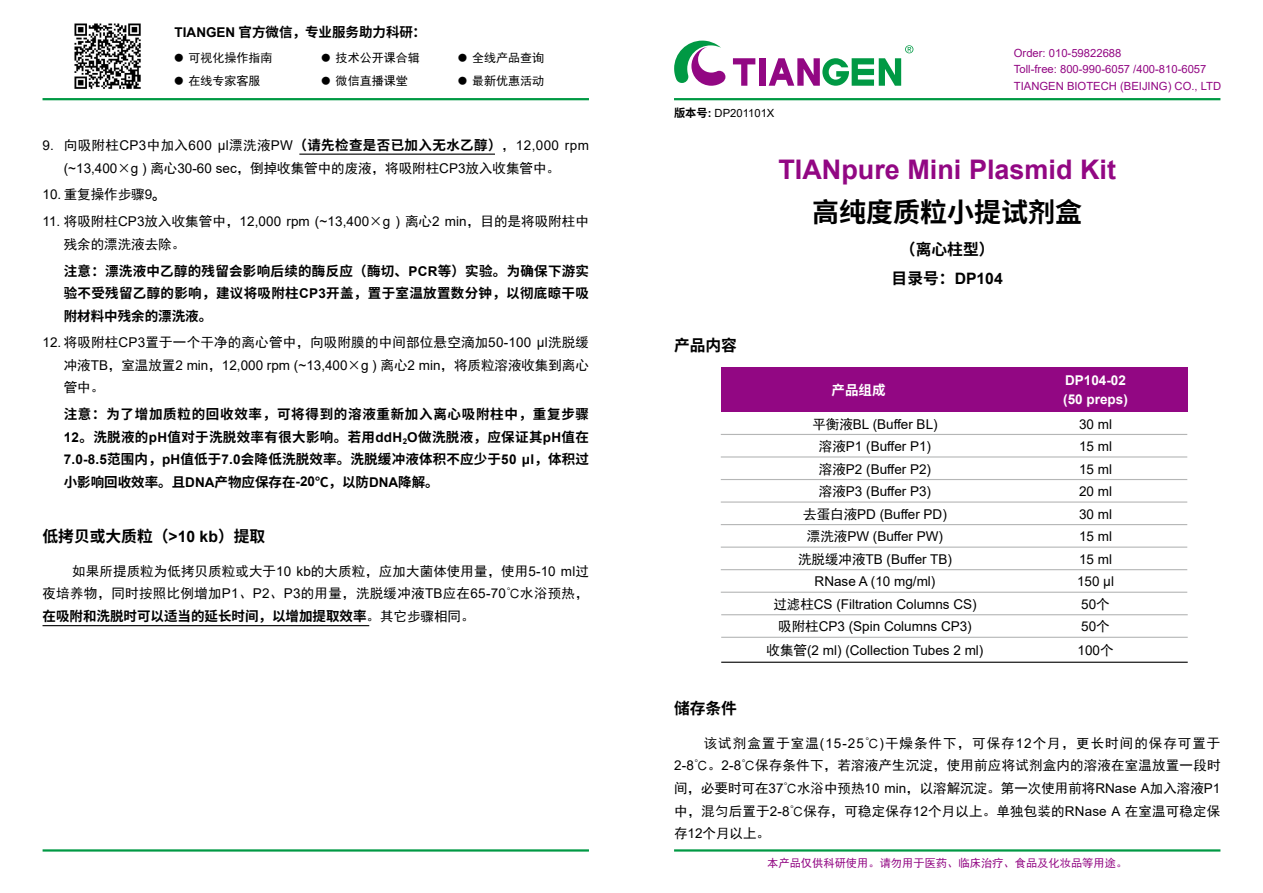
<style>
.page{position:relative;width:1263px;height:893px;background:#fff}
.page>*{position:absolute;margin:0;border:0;box-sizing:border-box;transform-origin:0 0}
.t1{font:700 27px "Arial";color:#920783}
.t2{font:700 27px "Source Han Sans CN";color:#000}
.t3{font:700 15.75px "Source Han Sans CN";color:#000}
.t4{font:700 15.75px "Arial";color:#000}
.t5{font:13.5px/22.5px "Sim Hei";letter-spacing:.005em;color:#000;text-align:right}
.t6{font:13.5px "Arial";color:#000}
.t7{font:700 13.5px/22.5px "Source Han Sans CN";letter-spacing:.015em;color:#000;text-align:justify}
.t8{font:13.5px "Arial";letter-spacing:.03em;color:#000}
.t9{font:700 13.5px/19.5px "Arial";color:#fff}
.t10{font:700 13.5px "Source Han Sans CN";color:#fff}
.t11{font:12px "Sim Hei";color:#000}
.t12{font:11.25px/16.5px "Arial";color:#920783}
.t13{font:11.25px "Sim Hei";color:#920783}
.t14{font:11.25px "Arial";color:#000}
.s1{font-family:"Arial"}
.s2{font-size:9px}
.s3{font-family:"Sim Hei"}
.s4{font-family:"Source Han Sans CN";font-weight:700}
.s5{font-family:"Sim Hei";font-weight:400}
.s6{font-weight:700}
.s7{font-family:"Source Han Sans CN"}
</style>
<div class="page">
<svg style="left:674px;top:41px;width:51px;height:45px"></svg>
<div style="left:760px;top:58px;width:6px;height:28px;background:#920783"></div>
<svg style="left:733px;top:58px;width:22px;height:28px"></svg>
<svg style="left:769px;top:45px;width:144px;height:41px"></svg>
<hr style="left:674px;top:98px;width:546px;height:2px;background:#094">
<hr style="left:43px;top:98px;width:546px;height:2px;background:#094">
<hr style="left:674px;top:849px;width:546px;height:3px;background:#094">
<hr style="left:43px;top:849px;width:546px;height:3px;background:#094">
<img style="left:74px;top:23px;width:67px;height:66px">
<div style="left:721px;top:368px;width:466px;height:44px;background:#920783"></div>
<hr style="left:721px;top:434px;width:466px;height:1px;background:#b5b6b6">
<hr style="left:721px;top:456px;width:466px;height:2px;background:#b5b6b6">
<hr style="left:721px;top:479px;width:466px;height:1px;background:#b5b6b6">
<hr style="left:721px;top:501px;width:466px;height:2px;background:#b5b6b6">
<hr style="left:721px;top:524px;width:466px;height:1px;background:#b5b6b6">
<hr style="left:721px;top:547px;width:466px;height:1px;background:#b5b6b6">
<hr style="left:721px;top:569px;width:466px;height:1px;background:#b5b6b6">
<hr style="left:721px;top:592px;width:466px;height:1px;background:#b5b6b6">
<hr style="left:721px;top:614px;width:467px;height:1px;background:#b5b6b6">
<hr style="left:721px;top:637px;width:467px;height:1px;background:#b5b6b6">
<hr style="left:721px;top:662px;width:467px;height:1px;background:#000">
<hr style="left:299px;top:154px;width:196px;height:1px;background:#000">
<hr style="left:43px;top:625px;width:326px;height:1px;background:#000">
<p class="t7" style="left:175px;top:22px;width:253px"><span class="s1">TIANGEN</span> 官方微信，专业服务助力科研：</p>
<p class="t11" style="left:175px;top:52px;width:100px"><span class="s2">●</span> 可视化操作指南</p>
<p class="t11" style="left:322px;top:52px;width:100px"><span class="s2">●</span> 技术公开课合辑</p>
<p class="t11" style="left:458px;top:52px;width:88px"><span class="s2">●</span> 全线产品查询</p>
<p class="t11" style="left:175px;top:74px;width:88px"><span class="s2">●</span> 在线专家客服</p>
<p class="t11" style="left:322px;top:74px;width:88px"><span class="s2">●</span> 微信直播课堂</p>
<p class="t11" style="left:458px;top:74px;width:88px"><span class="s2">●</span> 最新优惠活动</p>
<p class="t8" style="left:43px;top:136px;width:548px">9. <span class="s3">向吸附柱</span>CP3<span class="s3">中加入</span>600 μl<span class="s3">漂洗液</span>PW<span class="s4">（请先检查是否已加入无水乙醇）</span><span class="s3">，</span>12,000 rpm</p>
<p class="t5" style="left:64px;top:157px;width:498px"><span class="s1">(~13,400</span>×<span class="s1">g )</span> 离心<span class="s1">30-60 sec</span>，倒掉收集管中的废液，将吸附柱<span class="s1">CP3</span>放入收集管中。</p>
<p class="t5" style="left:43px;top:183px;width:125px"><span class="s1">10.</span> 重复操作步骤<span class="s1">9</span><span class="s4">。</span></p>
<p class="t6" style="left:43px;top:212px;width:548px">11. <span class="s3">将吸附柱</span>CP3<span class="s3">放入收集管中，</span>12,000 rpm (~13,400<span class="s3">×</span>g ) <span class="s3">离心</span>2 min<span class="s3">，目的是将吸附柱中</span></p>
<p class="t5" style="left:64px;top:233px;width:123px">残余的漂洗液去除。</p>
<p class="t7" style="left:64px;top:260px;width:527px">注意：漂洗液中乙醇的残留会影响后续的酶反应（酶切、<span class="s1">PCR</span>等）实验。为确保下游实验不受残留乙醇的影响，建议将吸附柱<span class="s1">CP3</span>开盖，置于室温放置数分钟，以彻底晾干吸附材料中残余的漂洗液。</p>
<p class="t5" style="left:43px;top:331px;width:548px"><span class="s1">12.</span> 将吸附柱<span class="s1">CP3</span>置于一个干净的离心管中，向吸附膜的中间部位悬空滴加<span class="s1">50-100 μl</span>洗脱缓</p>
<p class="t6" style="left:64px;top:356px;width:527px"><span class="s3">冲液</span>TB<span class="s3">，室温放置</span>2 min<span class="s3">，</span>12,000 rpm (~13,400<span class="s3">×</span>g ) <span class="s3">离心</span>2 min<span class="s3">，将质粒溶液收集到离心</span></p>
<p class="t5" style="left:64px;top:376px;width:42px">管中。</p>
<p class="t7" style="left:64px;top:403px;width:527px">注意：为了增加质粒的回收效率，可将得到的溶液重新加入离心吸附柱中，重复步骤<span class="s1">12</span>。洗脱液的<span class="s1">pH</span>值对于洗脱效率有很大影响。若用<span class="s1">ddH</span><sub>2</sub><span class="s1">O</span>做洗脱液，应保证其<span class="s1">pH</span>值在<span class="s1">7.0-8.5</span>范围内，<span class="s1">pH</span>值低于<span class="s1">7.0</span>会降低洗脱效率。洗脱缓冲液体积不应少于<span class="s1">50 μl</span>，体积过小影响回收效率。且<span class="s1">DNA</span>产物应保存在<span class="s1">-20</span>℃，以防<span class="s1">DNA</span>降解。</p>
<p class="t3" style="left:43px;top:528px;width:224px">低拷贝或大质粒（<span class="s1">&gt;10 kb</span>）提取</p>
<p class="t5" style="left:43px;top:560px;width:548px">如果所提质粒为低拷贝质粒或大于<span class="s1">10 kb</span>的大质粒，应加大菌体使用量，使用<span class="s1">5-10 ml</span>过<br>夜培养物，同时按照比例增加<span class="s1">P1</span>、<span class="s1">P2</span>、<span class="s1">P3</span>的用量，洗脱缓冲液<span class="s1">TB</span>应在<span class="s1">65-70</span>℃水浴预热，</p>
<p class="t7" style="left:43px;top:605px;width:434px">在吸附和洗脱时可以适当的延长时间，以增加提取效率<span class="s5">。其它步骤相同。</span></p>
<p class="t14" style="left:674px;top:105px;width:102px"><span class="s4">版本号</span><span class="s6">:</span> DP201101X</p>
<p class="t12" style="left:1014px;top:44px;width:209px">Order: 010-59822688<br>Toll-free: 800-990-6057 /400-810-6057<br>TIANGEN BIOTECH (BEIJING) CO., LTD</p>
<p class="t3" style="left:674px;top:336px;width:64px">产品内容</p>
<h1 class="t1" style="left:778px;top:151px;width:339px">TIANpure Mini Plasmid Kit</h1>
<h1 class="t2" style="left:812px;top:197px;width:271px">高纯度质粒小提试剂盒</h1>
<p class="t3" style="left:900px;top:241px;width:96px">（离心柱型）</p>
<p class="t4" style="left:892px;top:267px;width:113px"><span class="s7">目录号：</span>DP104</p>
<p class="t10" style="left:831px;top:383px;width:55px">产品组成</p>
<p class="t9" style="left:1063px;top:370px;width:66px">DP104-02 (50 preps)</p>
<p class="t6" style="left:812px;top:415px;width:127px"><span class="s3">平衡液</span>BL (Buffer BL)</p>
<p class="t6" style="left:1079px;top:415px;width:35px">30 ml</p>
<p class="t6" style="left:819px;top:437px;width:114px"><span class="s3">溶液</span>P1 (Buffer P1)</p>
<p class="t6" style="left:1079px;top:437px;width:35px">15 ml</p>
<p class="t6" style="left:819px;top:460px;width:114px"><span class="s3">溶液</span>P2 (Buffer P2)</p>
<p class="t6" style="left:1079px;top:460px;width:35px">15 ml</p>
<p class="t6" style="left:819px;top:482px;width:114px"><span class="s3">溶液</span>P3 (Buffer P3)</p>
<p class="t6" style="left:1079px;top:482px;width:35px">20 ml</p>
<p class="t6" style="left:803px;top:505px;width:145px"><span class="s3">去蛋白液</span>PD (Buffer PD)</p>
<p class="t6" style="left:1079px;top:505px;width:35px">30 ml</p>
<p class="t6" style="left:807px;top:527px;width:138px"><span class="s3">漂洗液</span>PW (Buffer PW)</p>
<p class="t6" style="left:1079px;top:527px;width:35px">15 ml</p>
<p class="t6" style="left:798px;top:550px;width:155px"><span class="s3">洗脱缓冲液</span>TB (Buffer TB)</p>
<p class="t6" style="left:1079px;top:550px;width:35px">15 ml</p>
<p class="t6" style="left:815px;top:572px;width:122px">RNase A (10 mg/ml)</p>
<p class="t6" style="left:1077px;top:572px;width:39px">150 μl</p>
<p class="t6" style="left:773px;top:595px;width:205px"><span class="s3">过滤柱</span>CS (Filtration Columns CS)</p>
<p class="t6" style="left:1081px;top:595px;width:30px">50<span class="s3">个</span></p>
<p class="t6" style="left:778px;top:617px;width:195px"><span class="s3">吸附柱</span>CP3 (Spin Columns CP3)</p>
<p class="t6" style="left:1081px;top:617px;width:30px">50<span class="s3">个</span></p>
<p class="t6" style="left:767px;top:641px;width:218px"><span class="s3">收集管</span>(2 ml) (Collection Tubes 2 ml)</p>
<p class="t6" style="left:1077px;top:641px;width:38px">100<span class="s3">个</span></p>
<p class="t3" style="left:674px;top:700px;width:64px">储存条件</p>
<p class="t5" style="left:674px;top:732px;width:548px;text-align:justify;text-indent:30px">该试剂盒置于室温<span class="s1">(15-25</span>℃<span class="s1">)</span>干燥条件下，可保存<span class="s1">12</span>个月，更长时间的保存可置于<span class="s1">2-8</span>℃。<span class="s1">2-8</span>℃保存条件下，若溶液产生沉淀，使用前应将试剂盒内的溶液在室温放置一段时间，必要时可在<span class="s1">37</span>℃水浴中预热<span class="s1">10 min</span>，以溶解沉淀。第一次使用前将<span class="s1">RNase A</span>加入溶液<span class="s1">P1</span>中，混匀后置于<span class="s1">2-8</span>℃保存，可稳定保存<span class="s1">12</span>个月以上。单独包装的<span class="s1">RNase A</span> 在室温可稳定保存<span class="s1">12</span>个月以上。</p>
<p class="t13" style="left:767px;top:857px;width:361px">本产品仅供科研使用。请勿用于医药、临床治疗、食品及化妆品等用途。</p>
</div>
